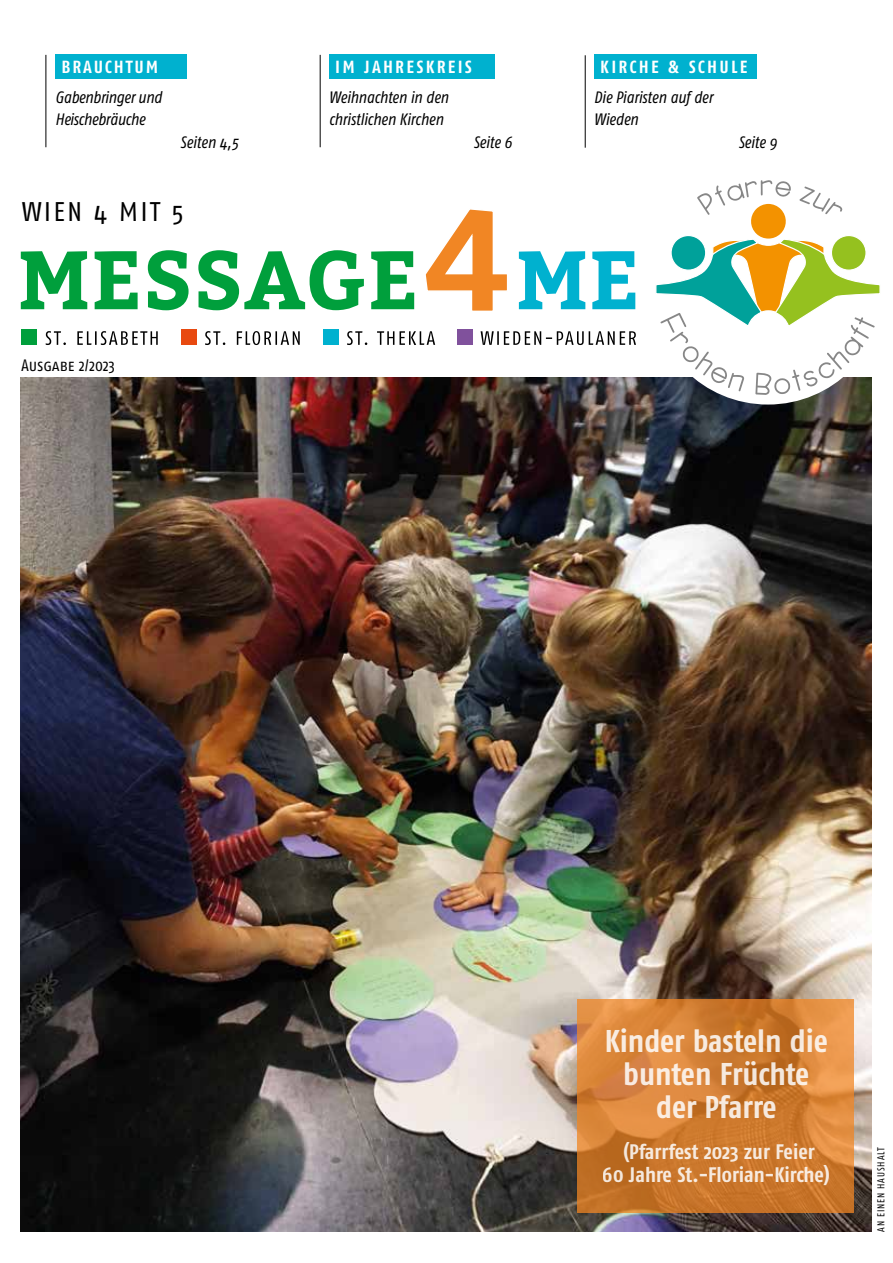
<style>
.page{position:relative;width:893px;height:1263px;background:#fff}
.page>*{position:absolute;margin:0;border:0;box-sizing:border-box;transform-origin:0 0}
.t1{font:700 31.5px/33px "Fago Co";letter-spacing:-.005em;color:#fff;text-align:center}
.t2{font:27px "Fago Co Caps";letter-spacing:.075em;color:#000;scale:1.05 1}
.t3{font:700 21px/23.7px "Fago Co";color:#fff;text-align:center}
.t4{font:17.55px "Fago Co Bold Caps";letter-spacing:.125em;color:#fff}
.t5{font:17.55px "Fago Co Bold Caps";letter-spacing:.1em;color:#fff}
.t6{font:italic 16.5px/22.5px "Fago Co";letter-spacing:-.01em;color:#000}
.t7{font:16.5px "Fago Co Caps";letter-spacing:-.01em;color:#000}
.t8{font:10.05px "Fago Co";letter-spacing:.09em;color:#000}
</style>
<div class="page">
<hr style="left:320px;top:55px;width:1px;height:92px;background:#000">
<div style="left:55px;top:54px;width:132px;height:25px;background:#00b1cf"></div>
<hr style="left:46px;top:55px;width:1px;height:92px;background:#000">
<div style="left:594px;top:54px;width:162px;height:25px;background:#00b1cf"></div>
<div style="left:329px;top:54px;width:166px;height:25px;background:#00b1cf"></div>
<hr style="left:585px;top:55px;width:1px;height:93px;background:#000">
<img style="left:21px;top:377px;width:850px;height:855px">
<svg style="left:519px;top:251px;width:116px;height:58px"></svg>
<svg style="left:425px;top:209px;width:82px;height:102px"></svg>
<svg style="left:21px;top:250px;width:393px;height:60px"></svg>
<svg style="left:46px;top:331px;width:590px;height:14px"></svg>
<div style="left:21px;top:329px;width:16px;height:16px;background:#009f3c"></div>
<div style="left:181px;top:329px;width:15px;height:16px;background:#e84910"></div>
<div style="left:323px;top:329px;width:15px;height:16px;background:#00b1cf"></div>
<div style="left:457px;top:329px;width:15px;height:16px;background:#80519c"></div>
<div style="left:651px;top:171px;width:234px;height:234px;background:#fff;border-radius:50%"></div>
<svg style="left:655px;top:180px;width:225px;height:215px"></svg>
<svg style="left:577px;top:1000px;width:277px;height:213px;background:#d17e33"></svg>
<p class="t5" style="left:62px;top:56px;width:98px">BRAUCHTUM</p>
<p class="t6" style="left:55px;top:85px;width:108px">Gabenbringer und<br>Heischebräuche</p>
<p class="t6" style="left:180px;top:130px;width:59px">Seiten 4,5</p>
<h2 class="t2" style="left:22px;top:197px;width:156px">WIEN 4 MIT 5</h2>
<p class="t7" style="left:21px;top:356px;width:95px">Ausgabe 2/2023</p>
<p class="t4" style="left:335px;top:56px;width:138px">IM JAHRESKREIS</p>
<p class="t6" style="left:329px;top:85px;width:121px">Weihnachten in den christlichen Kirchen</p>
<p class="t6" style="left:473px;top:130px;width:40px">Seite 6</p>
<p class="t4" style="left:600px;top:56px;width:149px">KIRCHE &amp; SCHULE</p>
<p class="t6" style="left:594px;top:85px;width:120px">Die Piaristen auf der<br>Wieden</p>
<p class="t6" style="left:738px;top:130px;width:40px">Seite 9</p>
<h1 class="t1" style="left:605px;top:1024px;width:225px">Kinder basteln die bunten Früchte der Pfarre</h1>
<p class="t3" style="left:603px;top:1139px;width:228px">(Pfarrfest 2023 zur Feier<br>60 Jahre St.-Florian-Kirche)</p>
<p class="t8" style="left:875px;top:1232px;width:86px;rotate:-90deg">AN EINEN HAUSHALT</p>
</div>
